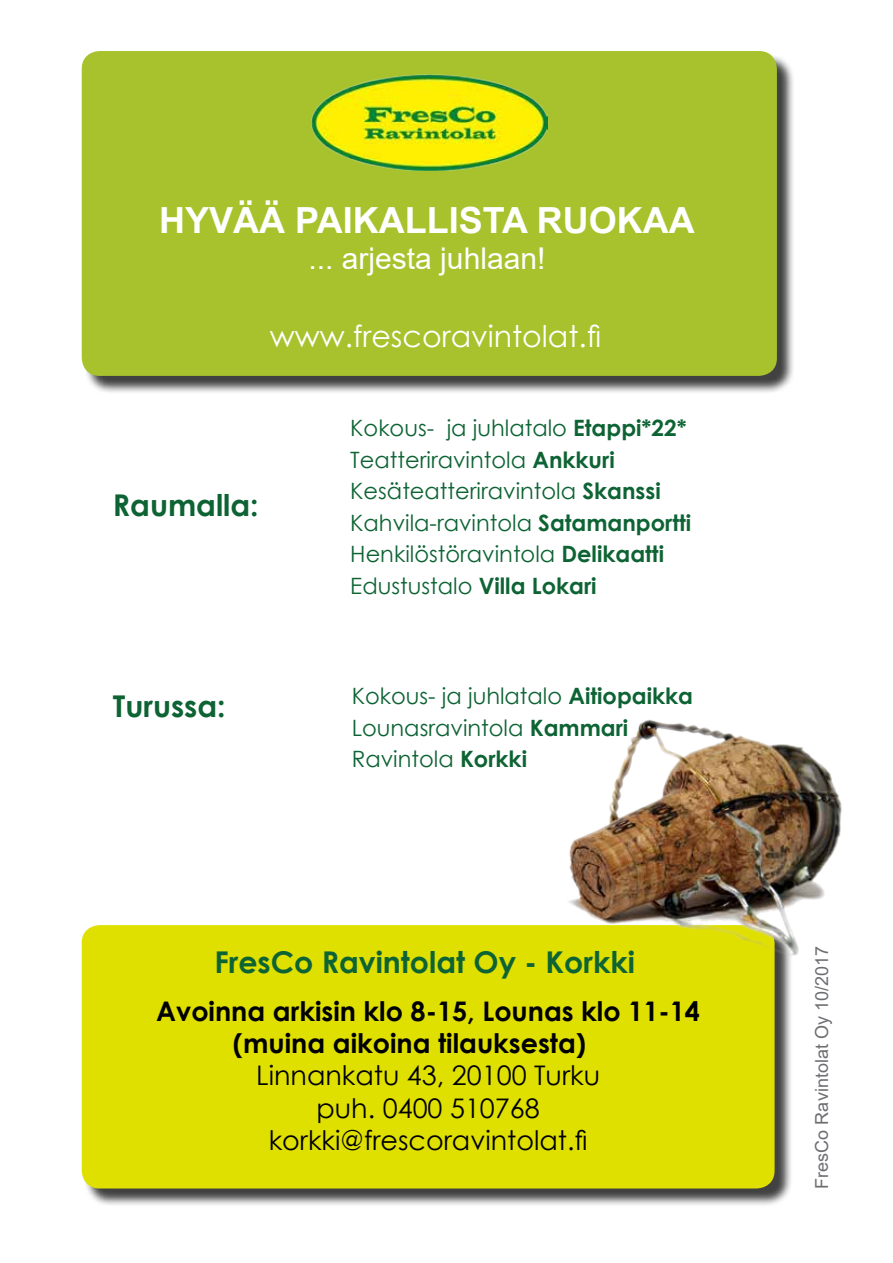
<style>
.page{position:relative;width:893px;height:1263px;background:#fff}
.page>*{position:absolute;margin:0;border:0;box-sizing:border-box;transform-origin:0 0}
.t1{font:700 36px "Arial";color:#fff}
.t2{font:700 30px "Century Gothic";color:#0d6333}
.t3{font:30px "Century Gothic";color:#fff}
.t4{font:30px "Arial";color:#fff}
.t5{font:27px/32.4px "Century Gothic";color:#000;text-align:center}
.t6{font:700 27px/32.4px "Century Gothic";color:#000}
.t7{font:22.5px/31.5px "Century Gothic";color:#0d6333}
.t8{font:18px "Arial";color:#6d6e71}
.s1{font-weight:700}
</style>
<div class="page">
<div style="left:84px;top:927px;width:709px;height:280px;background:#000;opacity:.75"></div>
<div style="left:82px;top:925px;width:693px;height:263px;background:#dfdf00;border-radius:18px"></div>
<div style="left:84px;top:54px;width:711px;height:341px;background:#000;opacity:.75"></div>
<div style="left:82px;top:51px;width:695px;height:325px;background:#a8c22d;border-radius:18px"></div>
<img style="left:311px;top:75px;width:236px;height:95px">
<img style="left:550px;top:719px;width:292px;height:254px">
<h1 class="t1" style="left:159px;top:195px;width:537px">HYVÄÄ PAIKALLISTA RUOKAA</h1>
<h2 class="t4" style="left:309px;top:238px;width:238px">... arjesta juhlaan!</h2>
<h2 class="t3" style="left:270px;top:315px;width:333px">www.frescoravintolat.fi</h2>
<h2 class="t2" style="left:113px;top:482px;width:147px">Raumalla:</h2>
<p class="t7" style="left:350px;top:412px;width:342px">Kokous- ja juhlatalo <span class="s1">Etappi*22*<br></span>Teatteriravintola <span class="s1">Ankkuri<br></span>Kesäteatteriravintola <span class="s1">Skanssi<br></span>Kahvila-ravintola <span class="s1">Satamanportti<br></span>Henkilöstöravintola <span class="s1">Delikaatti<br></span>Edustustalo <span class="s1">Villa Lokari</span></p>
<h2 class="t2" style="left:113px;top:683px;width:114px">Turussa:</h2>
<p class="t7" style="left:352px;top:680px;width:343px">Kokous- ja juhlatalo <span class="s1">Aitiopaikka<br></span>Lounasravintola <span class="s1">Kammari<br></span>Ravintola <span class="s1">Korkki</span></p>
<h2 class="t2" style="left:214px;top:939px;width:422px">FresCo Ravintolat Oy - Korkki</h2>
<p class="t6" style="left:233px;top:993px;width:469px;text-indent:-77px">Avoinna arkisin klo 8-15, Lounas klo 11-14 (muina aikoina tilauksesta)</p>
<p class="t5" style="left:256px;top:1059px;width:345px">Linnankatu 43, 20100 Turku puh. 0400 510768 korkki@frescoravintolat.fi</p>
<p class="t8" style="left:809px;top:1188px;width:244px;rotate:-90deg">FresCo Ravintolat Oy 10/2017</p>
</div>
